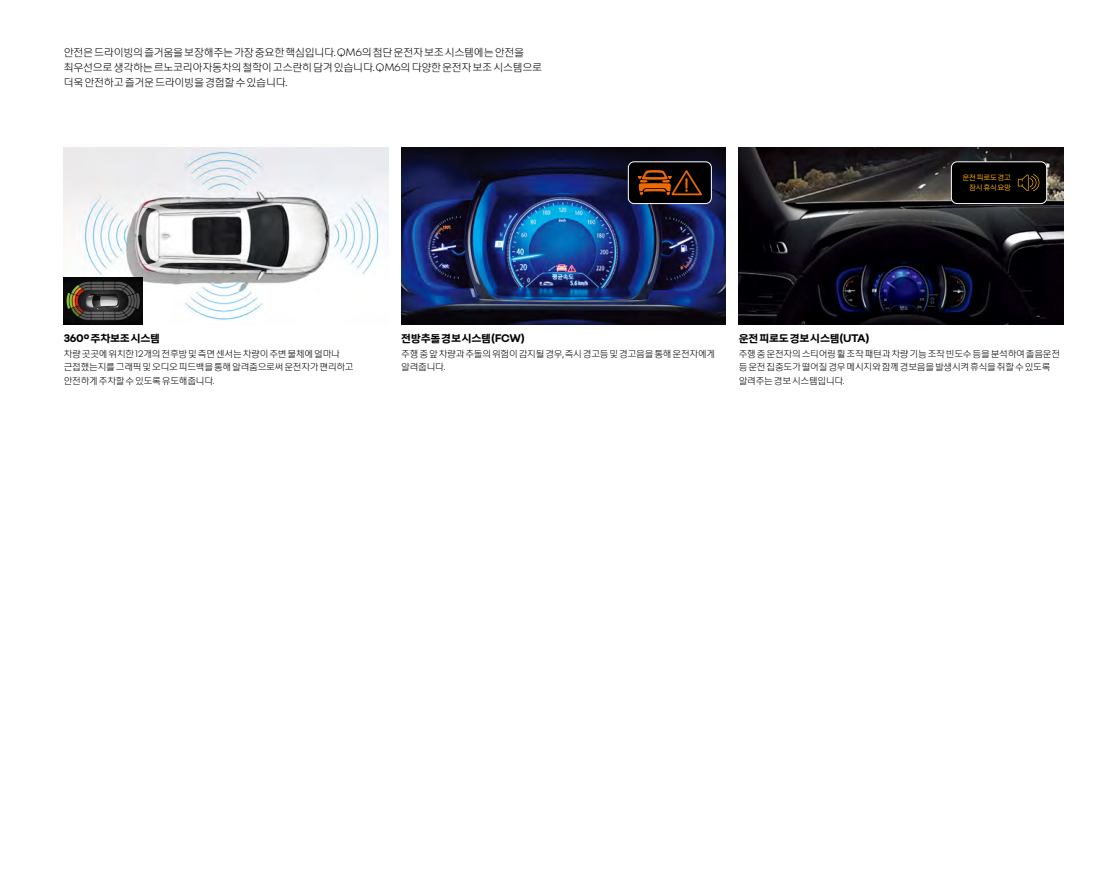
<style>
.page{position:relative;width:1106px;height:872px;background:#fff}
.page>*{position:absolute;margin:0;border:0;box-sizing:border-box;transform-origin:0 0}
.t1{font:300 12px/15px "Nouvel RKR";letter-spacing:-.03em;color:#000}
.t2{font:700 12px "Nouvel RKR";letter-spacing:-.03em;color:#000}
.t3{font:300 10.5px/13.5px "Nouvel RKR";letter-spacing:-.03em;color:#000}
.t4{font:8.25px/9.8px "Nouvel RKR";letter-spacing:-.03em;color:#f7ac00;text-align:right}
</style>
<div class="page">
<img style="left:64px;top:147px;width:324px;height:177px">
<img style="left:401px;top:147px;width:325px;height:177px">
<img style="left:738px;top:147px;width:325px;height:177px">
<img style="left:64px;top:278px;width:78px;height:46px">
<div style="left:628px;top:162px;width:83px;height:42px;background:#000;border-radius:6px"></div>
<div style="left:628px;top:162px;width:83px;height:42px;border:1px solid #fff;border-radius:6px"></div>
<svg style="left:637px;top:170px;width:65px;height:25px"></svg>
<div style="left:951px;top:162px;width:95px;height:42px;background:#000;border-radius:6px"></div>
<div style="left:951px;top:162px;width:95px;height:42px;border:1px solid #fff;border-radius:6px"></div>
<svg style="left:1017px;top:174px;width:22px;height:17px"></svg>
<p class="t1" style="left:64px;top:44px;width:480px">안전은 드라이빙의 즐거움을 보장해주는 가장 중요한 핵심입니다. QM6의 첨단 운전자 보조 시스템에는 안전을 최우선으로 생각하는 르노코리아자동차의 철학이 고스란히 담겨 있습니다. QM6의 다양한 운전자 보조 시스템으로 더욱 안전하고 즐거운 드라이빙을 경험할 수 있습니다.</p>
<p class="t4" style="left:962px;top:172px;width:50px">운전 피로도 경고 잠시 휴식 요망</p>
<p class="t2" style="left:64px;top:330px;width:98px">360° 주차보조 시스템</p>
<p class="t3" style="left:64px;top:346px;width:291px">차량 곳곳에 위치한 12개의 전후방 및 측면 센서는 차량이 주변 물체에 얼마나 근접했는지를 그래픽 및 오디오 피드백을 통해 알려줌으로써 운전자가 편리하고 안전하게 주차할 수 있도록 유도해줍니다.</p>
<p class="t2" style="left:401px;top:330px;width:125px">전방추돌 경보 시스템(FCW)</p>
<p class="t3" style="left:401px;top:346px;width:315px">주행 중 앞 차량과 추돌의 위험이 감지될 경우, 즉시 경고등 및 경고음을 통해 운전자에게 알려줍니다.</p>
<p class="t2" style="left:738px;top:330px;width:132px">운전 피로도 경보 시스템(UTA)</p>
<p class="t3" style="left:738px;top:346px;width:323px">주행 중 운전자의 스티어링 휠 조작 패턴과 차량 기능 조작 빈도수 등을 분석하여 졸음운전 등 운전 집중도가 떨어질 경우 메시지와 함께 경보음을 발생시켜 휴식을 취할 수 있도록 알려주는 경보 시스템입니다.</p>
</div>
